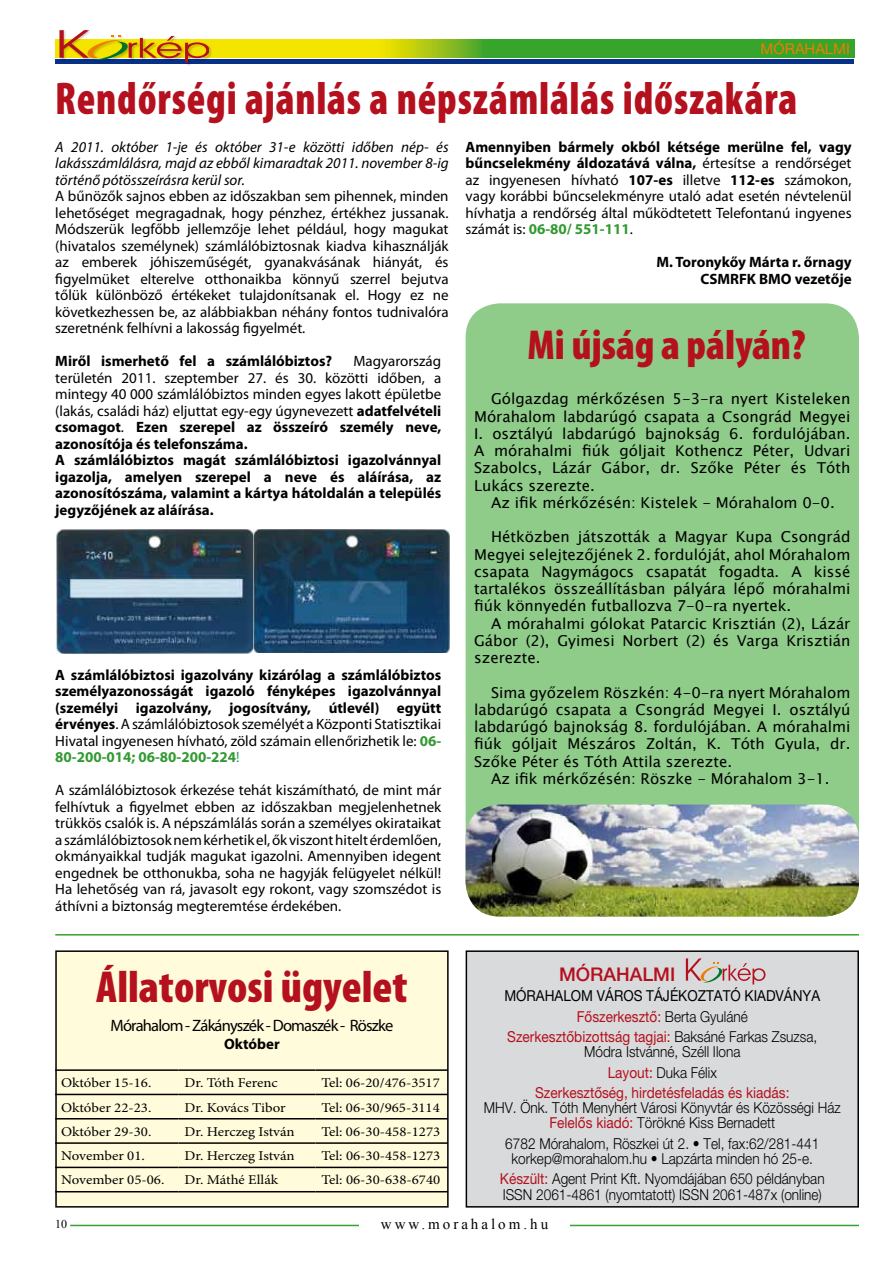
<style>
.page{position:relative;width:893px;height:1263px;background:#fff}
.page>*{position:absolute;margin:0;border:0;box-sizing:border-box;transform-origin:0 0}
.t1{font:900 condensed 46.2px "Myriad Pro";letter-spacing:.02em;color:#b4101d;scale:.91 1}
.t2{font:900 condensed 45px "Myriad Pro";color:#b4101d}
.t3{font:900 condensed 42px "Myriad Pro";color:#b4101d}
.t4{font:500 18.9px "Helvetica M";color:#b4101d}
.t5{font:16.5px "Myriad Pro";letter-spacing:-.05em;color:#000}
.t6{font:300 15.15px/15.1px "Helvetica M";color:#000;text-align:center;scale:.9 1}
.t7{font:15.15px/20.5px "Helvetica M";color:#b4101d;text-align:center;scale:.9 1}
.t8{font:15px/16.5px "Myriad Pro";color:#000;text-align:justify}
.t9{font:15px/17.2px "Lucida Sans Unicode";color:#000;text-align:justify}
.t10{font:700 15px/16.5px "Myriad Pro";color:#000}
.t11{font:italic 15px/16.5px "Myriad Pro";color:#000;text-align:justify}
.t12{font:15px "Times New Roman";letter-spacing:.2em;color:#000}
.t13{font:14.85px "Helvetica M";color:#ee7d00}
.t14{font:13.5px "Minion Pro";color:#000;scale:1.1 1}
.t15{font:12px "Times New Roman";color:#000}
.s1{font-weight:400}
.s2{color:#393}
.s3{font-weight:400;color:#396}
.s4{font-weight:700}
.s5{font-weight:700;color:#393}
.s6{color:#000}
.s7{font-weight:300;color:#000}
.s8{font-weight:400;color:#b4101d}
</style>
<div class="page">
<svg style="left:55px;top:39px;width:799px;height:18px;background:#7aba1c"></svg>
<div style="left:55px;top:59px;width:799px;height:5px;background:#073187"></div>
<div style="left:59px;top:30px;width:153px;height:36px;background:#000;opacity:.2"></div>
<svg style="left:59px;top:30px;width:150px;height:33px"></svg>
<hr style="left:70px;top:1225px;width:789px;height:1px;background:#37a42c">
<div style="left:359px;top:1218px;width:211px;height:11px;background:#fff"></div>
<div style="left:466px;top:951px;width:392px;height:256px;background:#d9dadb"></div>
<div style="left:466px;top:950px;width:393px;height:257px;border:2px solid #000"></div>
<svg style="left:686px;top:958px;width:79px;height:26px"></svg>
<hr style="left:55px;top:934px;width:804px;height:1px;background:#37a42c">
<div style="left:56px;top:951px;width:392px;height:256px;background:#fffbdb"></div>
<div style="left:55px;top:950px;width:394px;height:257px;border:2px solid #000"></div>
<hr style="left:55px;top:1069px;width:124px;height:2px;background:#000">
<hr style="left:179px;top:1069px;width:136px;height:2px;background:#000">
<hr style="left:315px;top:1069px;width:133px;height:2px;background:#000">
<hr style="left:55px;top:1094px;width:124px;height:1px;background:#000">
<hr style="left:179px;top:1094px;width:136px;height:1px;background:#000">
<hr style="left:315px;top:1094px;width:133px;height:1px;background:#000">
<hr style="left:55px;top:1118px;width:124px;height:1px;background:#000">
<hr style="left:179px;top:1118px;width:136px;height:1px;background:#000">
<hr style="left:315px;top:1118px;width:133px;height:1px;background:#000">
<hr style="left:55px;top:1142px;width:124px;height:2px;background:#000">
<hr style="left:179px;top:1142px;width:136px;height:2px;background:#000">
<hr style="left:315px;top:1142px;width:133px;height:2px;background:#000">
<hr style="left:55px;top:1167px;width:124px;height:1px;background:#000">
<hr style="left:179px;top:1167px;width:136px;height:1px;background:#000">
<hr style="left:315px;top:1167px;width:133px;height:1px;background:#000">
<hr style="left:55px;top:1191px;width:124px;height:1px;background:#000">
<hr style="left:179px;top:1191px;width:136px;height:1px;background:#000">
<hr style="left:315px;top:1191px;width:133px;height:1px;background:#000">
<img style="left:254px;top:529px;width:195px;height:124px">
<img style="left:57px;top:529px;width:195px;height:124px">
<div style="left:466px;top:303px;width:393px;height:613px;background:#8fcc89;border-radius:34px"></div>
<img style="left:466px;top:804px;width:393px;height:112px">
<p class="t13" style="left:761px;top:40px;width:91px">Mórahalm i</p>
<h1 class="t1" style="left:55px;top:73px;width:817px">Rendőrségi ajánlás a népszámlálás időszakára</h1>
<p class="t11" style="left:55px;top:138px;width:395px">A 2011. október 1-je és október 31-e közötti időben nép- és lakásszámlálásra, majd az ebből kimaradtak 2011. november 8-ig történő pótösszeírásra kerül sor.</p>
<p class="t8" style="left:55px;top:188px;width:395px">A bűnözők sajnos ebben az időszakban sem pihennek, minden lehetőséget megragadnak, hogy pénzhez, értékhez jussanak.<br>Módszerük legfőbb jellemzője lehet például, hogy magukat (hivatalos személynek) számlálóbiztosnak kiadva kihasználják az emberek jóhiszeműségét, gyanakvásának hiányát, és figyelmüket elterelve otthonaikba könnyű szerrel bejutva tőlük különböző értékeket tulajdonítsanak el. Hogy ez ne következhessen be, az alábbiakban néhány fontos tudnivalóra szeretnénk felhívni a lakosság figyelmét.</p>
<p class="t10" style="left:55px;top:352px;width:278px">Miről ismerhető fel a számlálóbiztos?</p>
<p class="t10" style="left:55px;top:352px;width:387px;text-indent:298px"><span class="s1">Magyarország területén 2011. szeptember 27. és 30. közötti időben, a mintegy 40 000 számlálóbiztos minden egyes lakott épületbe (lakás, családi ház) eljuttat egy-egy úgynevezett</span> adatfelvételi csomagot<span class="s1">.</span> Ezen szerepel az összeíró személy neve, azonosítója és telefonszáma.<br>A számlálóbiztos magát számlálóbiztosi igazolvánnyal igazolja, amelyen szerepel a neve és aláírása, az azonosítószáma, valamint a kártya hátoldalán a település jegyzőjének az aláírása.</p>
<p class="t10" style="left:55px;top:666px;width:387px;text-align:justify">A számlálóbiztosi igazolvány kizárólag a számlálóbiztos személyazonosságát igazoló fényképes igazolvánnyal (személyi igazolvány, jogosítvány, útlevél) együtt érvényes<span class="s1">. A számlálóbiztosok személyét a Központi Statisztikai Hivatal ingyenesen hívható, zöld számain ellenőrizhetik le:</span> <span class="s2">06- 80-200-014; 06-80-200-224</span><span class="s3">!</span></p>
<p class="t8" style="left:55px;top:782px;width:388px">A számlálóbiztosok érkezése tehát kiszámítható, de mint már felhívtuk a figyelmet ebben az időszakban megjelenhetnek trükkös csalók is. A népszámlálás során a személyes okirataikat a számlálóbiztosok nem kérhetik el, ők viszont hitelt érdemlően, okmányaikkal tudják magukat igazolni. Amennyiben idegent engednek be otthonukba, soha ne hagyják felügyelet nélkül!<br>Ha lehetőség van rá, javasolt egy rokont, vagy szomszédot is áthívni a biztonság megteremtése érdekében.</p>
<p class="t8" style="left:466px;top:138px;width:387px"><span class="s4">Amennyiben bármely okból kétsége merülne fel, vagy bűncselekmény áldozatává válna,</span> értesítse a rendőrséget az ingyenesen hívható <span class="s4">107-es</span> illetve <span class="s4">112-es</span> számokon, vagy korábbi bűncselekményre utaló adat esetén névtelenül hívhatja a rendőrség által működtetett Telefontanú ingyenes számát is: <span class="s5">06-80/ 551-111</span>.</p>
<p class="t10" style="left:656px;top:253px;width:197px;text-align:right">M. Toronykőy Márta r. őrnagy<br>CSMRFK BMO vezetője</p>
<h3 class="t3" style="left:527px;top:322px;width:280px">Mi újság a pályán?</h3>
<p class="t9" style="left:474px;top:390px;width:378px;text-indent:17px">Gólgazdag mérkőzésen 5-3-ra nyert Kisteleken Mórahalom labdarúgó csapata a Csongrád Megyei I. osztályú labdarúgó bajnokság 6. fordulójában.<br>A mórahalmi fiúk góljait Kothencz Péter, Udvari Szabolcs, Lázár Gábor, dr. Szőke Péter és Tóth Lukács szerezte.</p>
<p class="t9" style="left:491px;top:494px;width:345px">Az ifik mérkőzésén: Kistelek - Mórahalom 0-0.</p>
<p class="t9" style="left:474px;top:528px;width:378px;text-indent:17px">Hétközben játszották a Magyar Kupa Csongrád Megyei selejtezőjének 2. fordulóját, ahol Mórahalom csapata Nagymágocs csapatát fogadta. A kissé tartalékos összeállításban pályára lépő mórahalmi fiúk könnyedén futballozva 7-0-ra nyertek.</p>
<p class="t9" style="left:474px;top:615px;width:378px;text-indent:17px">A mórahalmi gólokat Patarcic Krisztián (2), Lázár Gábor (2), Gyimesi Norbert (2) és Varga Krisztián szerezte.</p>
<p class="t9" style="left:474px;top:684px;width:378px;text-indent:17px">Sima győzelem Röszkén: 4-0-ra nyert Mórahalom labdarúgó csapata a Csongrád Megyei I. osztályú labdarúgó bajnokság 8. fordulójában. A mórahalmi fiúk góljait Mészáros Zoltán, K. Tóth Gyula, dr.<br>Szőke Péter és Tóth Attila szerezte.</p>
<p class="t9" style="left:491px;top:770px;width:340px">Az ifik mérkőzésén: Röszke - Mórahalom 3-1.</p>
<h2 class="t2" style="left:96px;top:962px;width:313px">Állatorvosi ügyelet</h2>
<p class="t5" style="left:111px;top:1015px;width:284px">Mórahalom - Zákányszék - Domaszék - Röszke</p>
<p class="t10" style="left:224px;top:1035px;width:57px">Október</p>
<p class="t14" style="left:61px;top:1074px;width:83px">Október 15-16.</p>
<p class="t14" style="left:185px;top:1074px;width:86px">Dr. Tóth Ferenc</p>
<p class="t14" style="left:321px;top:1074px;width:109px">Tel: 06-20/476-3517</p>
<p class="t14" style="left:61px;top:1098px;width:83px">Október 22-23.</p>
<p class="t14" style="left:185px;top:1098px;width:93px">Dr. Kovács Tibor</p>
<p class="t14" style="left:321px;top:1098px;width:109px">Tel: 06-30/965-3114</p>
<p class="t14" style="left:61px;top:1122px;width:83px">Október 29-30.</p>
<p class="t14" style="left:185px;top:1122px;width:102px">Dr. Herczeg István</p>
<p class="t14" style="left:321px;top:1122px;width:109px">Tel: 06-30-458-1273</p>
<p class="t14" style="left:61px;top:1147px;width:77px">November 01.</p>
<p class="t14" style="left:185px;top:1147px;width:102px">Dr. Herczeg István</p>
<p class="t14" style="left:322px;top:1147px;width:109px">Tel: 06-30-458-1273</p>
<p class="t14" style="left:61px;top:1171px;width:95px">November 05-06.</p>
<p class="t14" style="left:185px;top:1171px;width:87px">Dr. Máthé Ellák</p>
<p class="t14" style="left:322px;top:1171px;width:109px">Tel: 06-30-638-6740</p>
<p class="t4" style="left:559px;top:962px;width:118px">MÓRAHALMI</p>
<p class="t7" style="left:504px;top:985px;width:352px"><span class="s6">Mórahalom Város tájékoztató kiadványa<br></span>Főszerkesztő: <span class="s7">Berta Gyuláné<br></span>Szerkesztőbizottság tagjai: <span class="s7">Baksáné Farkas Zsuzsa,</span></p>
<p class="t7" style="left:535px;top:1041px;width:284px"><span class="s7">Módra Istvánné, Széll Ilona<br></span>Layout: <span class="s7">Duka Félix<br></span>Szerkesztőség, hirdetésfeladás és kiadás:</p>
<p class="t6" style="left:484px;top:1100px;width:398px">MHV. Önk. Tóth Menyhért Városi Könyvtár és Közösségi Ház<br><span class="s8">Felelős kiadó:</span> Törökné Kiss Bernadett</p>
<p class="t6" style="left:505px;top:1135px;width:350px">6782 Mórahalom, Röszkei út 2. • Tel, fax:62/281-441 korkep@morahalom.hu • Lapzárta minden hó 25-e.</p>
<p class="t6" style="left:500px;top:1171px;width:362px;text-align:left"><span class="s8">Készült:</span> Agent Print Kft. Nyomdájában 650 példányban<br>ISSN 2061-4861 (nyomtatott) ISSN 2061-487x (online)</p>
<p class="t15" style="left:55px;top:1216px;width:13px">10</p>
<p class="t12" style="left:381px;top:1214px;width:169px">www.morahalom.hu</p>
</div>
